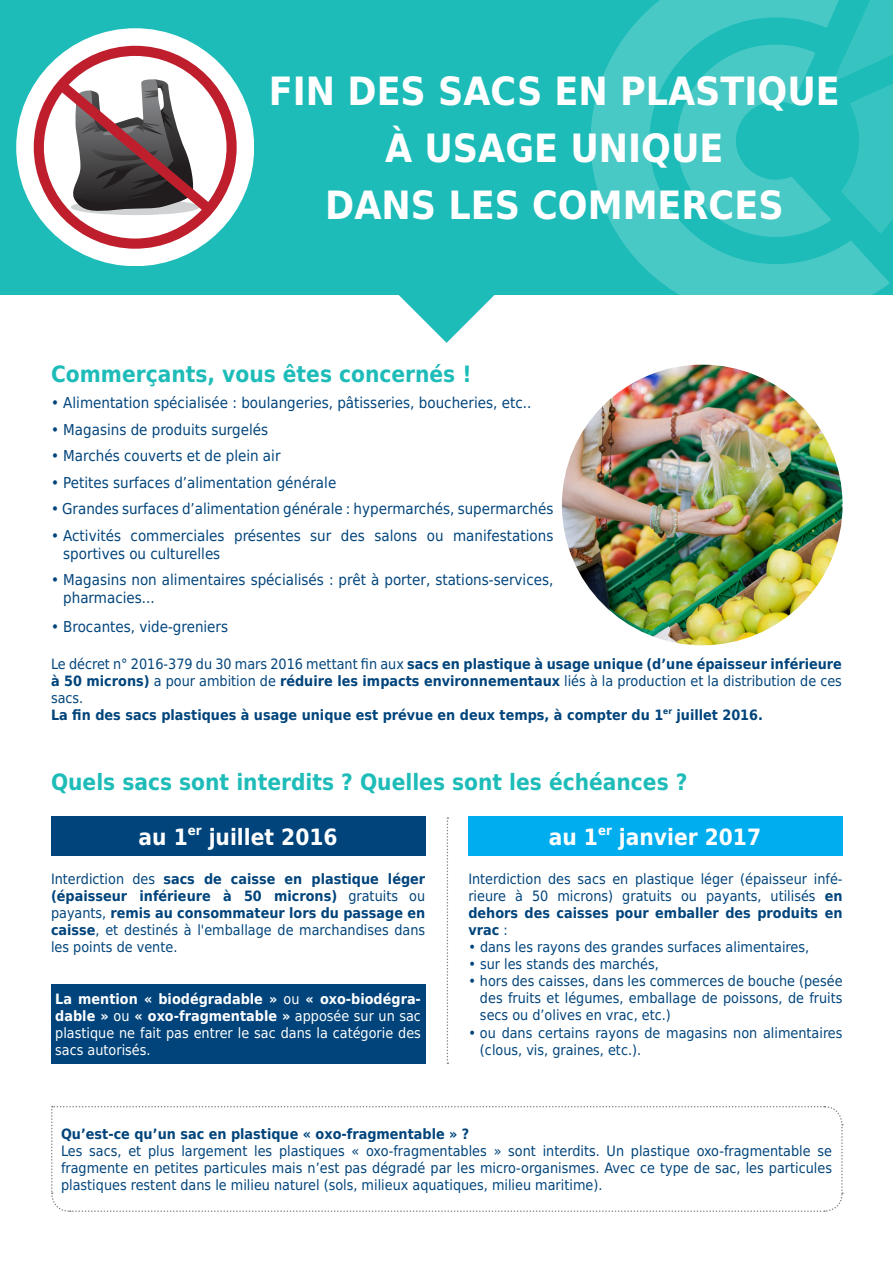
<style>
.page{position:relative;width:893px;height:1263px;background:#fff}
.page>*{position:absolute;margin:0;border:0;box-sizing:border-box;transform-origin:0 0}
.t1{font:700 39px "DejaVu Sans Condensed";color:#fff}
.TEXTE{font:700 22.5px "DejaVu Sans Condensed";color:#1dbcb8}
.TEXTE-2{font:700 22.5px "DejaVu Sans Condensed";color:#fff}
.TEXTE-3{font:15px/18px "DejaVu Sans Condensed";color:#00447b}
.TEXTE-4{font:14.25px/17.1px "DejaVu Sans Condensed";color:#00447b;text-align:justify}
.TEXTE-5{font:700 14.25px/17.1px "DejaVu Sans Condensed";color:#00447b;text-align:justify}
.TEXTE-6{font:14.25px/17.1px "DejaVu Sans Condensed";color:#fff;text-align:justify}
.s1{font-weight:700}
.s2{font-weight:400}
</style>
<div class="page">
<div style="left:0;top:0;width:893px;height:294px;background:#1dbcb8"></div>
<svg style="left:591px;top:0;width:299px;height:295px;fill:#49c9c5"></svg>
<svg style="left:677px;top:0;width:216px;height:237px"></svg>
<div style="left:16px;top:28px;width:238px;height:238px;background:#fff;border-radius:119px"></div>
<svg style="left:34px;top:46px;width:203px;height:203px"></svg>
<svg style="left:396px;top:294px;width:102px;height:49px"></svg>
<div style="left:51px;top:816px;width:374px;height:40px;background:#00447b"></div>
<div style="left:468px;top:816px;width:374px;height:40px;background:#00aeef"></div>
<div style="left:51px;top:984px;width:374px;height:79px;background:#00447b"></div>
<svg style="left:51px;top:1106px;width:792px;height:106px"></svg>
<svg style="left:447px;top:817px;width:1px;height:247px"></svg>
<img style="left:562px;top:365px;width:280px;height:280px;border-radius:140px">
<p class="t1" style="left:269px;top:59px;width:572px">FIN DES SACS EN PLASTIQUE</p>
<p class="t1" style="left:385px;top:116px;width:340px">À USAGE UNIQUE</p>
<p class="t1" style="left:325px;top:173px;width:460px">DANS LES COMMERCES</p>
<p class="TEXTE" style="left:51px;top:355px;width:422px">Commerçants, vous êtes concernés !</p>
<p class="TEXTE-3" style="left:51px;top:394px;width:482px">• Alimentation spécialisée : boulangeries, pâtisseries, boucheries, etc..</p>
<p class="TEXTE-3" style="left:51px;top:420px;width:219px">• Magasins de produits surgelés</p>
<p class="TEXTE-3" style="left:51px;top:447px;width:231px">• Marchés couverts et de plein air</p>
<p class="TEXTE-3" style="left:51px;top:473px;width:287px">• Petites surfaces d’alimentation générale</p>
<p class="TEXTE-3" style="left:51px;top:500px;width:504px">• Grandes surfaces d’alimentation générale : hypermarchés, supermarchés</p>
<p class="TEXTE-3" style="left:63px;top:526px;width:492px;text-indent:-12px">• Activités commerciales présentes sur des salons ou manifestations sportives ou culturelles</p>
<p class="TEXTE-3" style="left:63px;top:571px;width:492px;text-indent:-12px">• Magasins non alimentaires spécialisés : prêt à porter, stations-services, pharmacies...</p>
<p class="TEXTE-3" style="left:51px;top:617px;width:179px">• Brocantes, vide-greniers</p>
<p class="TEXTE-4" style="left:51px;top:655px;width:792px">Le décret n° 2016-379 du 30 mars 2016 mettant fin aux <span class="s1">sacs en plastique à usage unique (d’une épaisseur inférieure à 50 microns)</span> a pour ambition de <span class="s1">réduire les impacts environnementaux</span> liés à la production et la distribution de ces sacs.</p>
<p class="TEXTE-5" style="left:51px;top:706px;width:713px">La fin des sacs plastiques à usage unique est prévue en deux temps, à compter du 1<sup>er</sup> juillet 2016.</p>
<p class="TEXTE" style="left:51px;top:763px;width:638px">Quels sacs sont interdits ? Quelles sont les échéances ?</p>
<p class="TEXTE-2" style="left:139px;top:818px;width:200px">au 1<sup>er</sup> juillet 2016</p>
<p class="TEXTE-2" style="left:549px;top:818px;width:214px">au 1<sup>er</sup> janvier 2017</p>
<p class="TEXTE-5" style="left:51px;top:870px;width:376px"><span class="s2">Interdiction des</span> sacs de caisse en plastique léger (épaisseur inférieure à 50 microns) <span class="s2">gratuits ou payants,</span> remis au consommateur lors du passage en caisse<span class="s2">, et destinés à l'emballage de marchandises dans les points de vente.</span></p>
<p class="TEXTE-6" style="left:55px;top:990px;width:367px"><span class="s1">La mention « biodégradable »</span> ou <span class="s1">« oxo-biodégra&shy;dable »</span> ou <span class="s1">« oxo-fragmentable »</span> apposée sur un sac plastique ne fait pas entrer le sac dans la catégorie des sacs autorisés.</p>
<p class="TEXTE-4" style="left:468px;top:870px;width:376px">Interdiction des sacs en plastique léger (épaisseur infé&shy;rieure à 50 microns) gratuits ou payants, utilisés <span class="s1">en dehors des caisses pour emballer des produits en vrac</span> :</p>
<p class="TEXTE-4" style="left:468px;top:938px;width:342px">• dans les rayons des grandes surfaces alimentaires,</p>
<p class="TEXTE-4" style="left:468px;top:955px;width:192px">• sur les stands des marchés,</p>
<p class="TEXTE-4" style="left:480px;top:972px;width:364px;text-indent:-12px">• hors des caisses, dans les commerces de bouche (pesée des fruits et légumes, emballage de poissons, de fruits secs ou d’olives en vrac, etc.)</p>
<p class="TEXTE-4" style="left:480px;top:1024px;width:364px;text-indent:-12px">• ou dans certains rayons de magasins non alimentaires (clous, vis, graines, etc.).</p>
<p class="TEXTE-5" style="left:61px;top:1125px;width:410px">Qu’est-ce qu’un sac en plastique « oxo-fragmentable » ?</p>
<p class="TEXTE-4" style="left:61px;top:1142px;width:773px">Les sacs, et plus largement les plastiques « oxo-fragmentables » sont interdits. Un plastique oxo-fragmentable se fragmente en petites particules mais n’est pas dégradé par les micro-organismes. Avec ce type de sac, les particules plastiques restent dans le milieu naturel (sols, milieux aquatiques, milieu maritime).</p>
</div>
